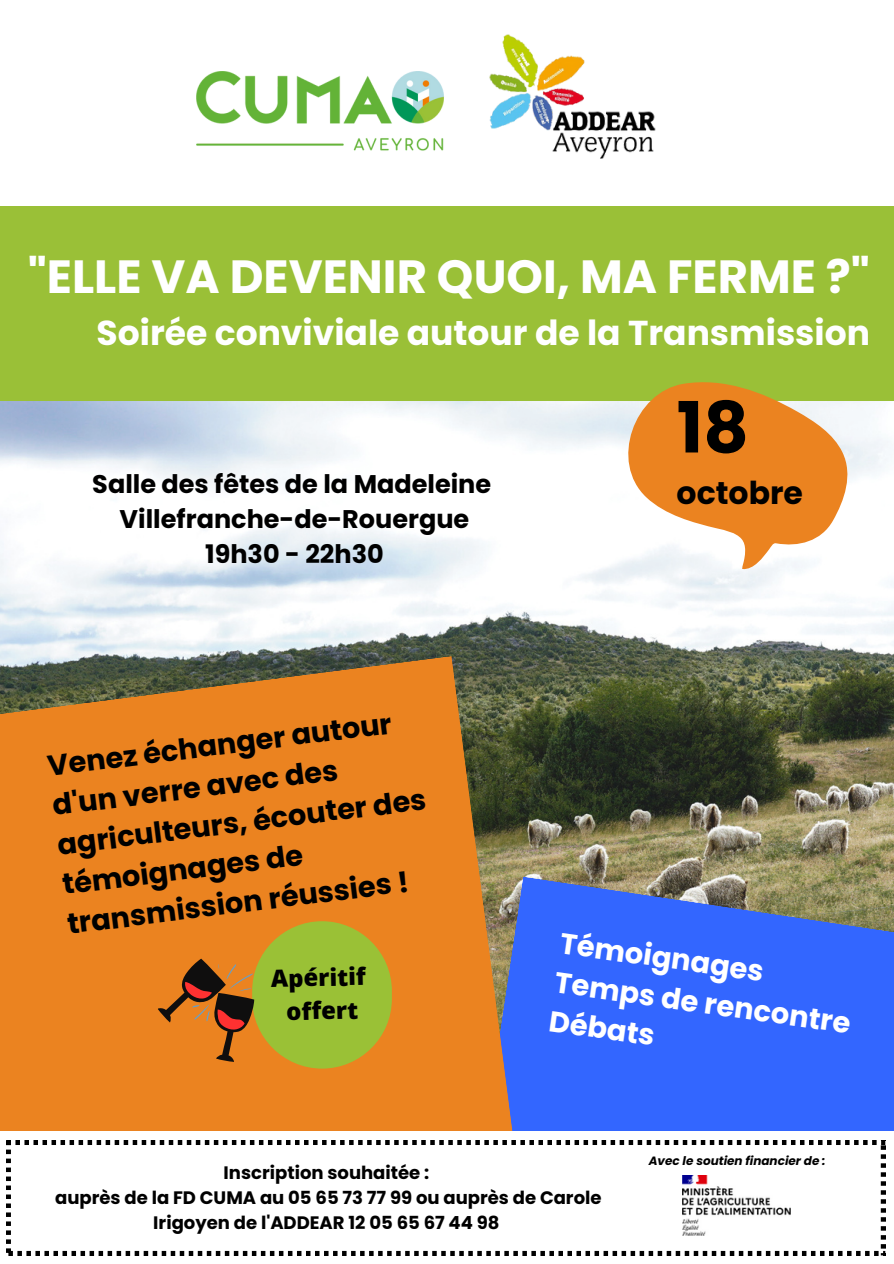
<style>
.page{position:relative;width:894px;height:1264px;background:#fff}
.page>*{position:absolute;margin:0;border:0;box-sizing:border-box;transform-origin:0 0}
.t1{font:700 70.5px "Poppins";color:#000}
.t2{font:700 46.5px "Poppins";color:#fff}
.t3{font:700 34.5px "Poppins";color:#fff}
.t4{font:700 31.5px "Poppins";color:#000}
.t5{font:700 28.95px "Poppins";color:#fff}
.t6{font:700 28.8px/39.8px "Poppins";color:#000}
.t7{font:700 25.5px "Poppins";color:#000}
.t8{font:800 23.85px "Open Sans";color:#000}
.t9{font:700 18px/24.8px "Poppins";color:#000;text-align:center}
.t10{font:italic 700 12px "Poppins";color:#000}
</style>
<div class="page">
<img style="left:0;top:400px;width:893px;height:476px">
<svg style="left:515px;top:876px;width:378px;height:255px;background:#3d6aed"></svg>
<svg style="left:0;top:656px;width:515px;height:475px;background:#d77e26"></svg>
<div style="left:0;top:206px;width:893px;height:194px;background:#9ac037"></div>
<svg style="left:587px;top:382px;width:283px;height:213px"></svg>
<div style="left:252px;top:921px;width:140px;height:147px;background:#9ac136;border-radius:70px"></div>
<svg style="left:149px;top:951px;width:120px;height:115px;background:#bf7120"></svg>
<img style="left:489px;top:34px;width:167px;height:124px">
<img style="left:196px;top:71px;width:248px;height:80px">
<svg style="left:6px;top:1140px;width:879px;height:115px"></svg>
<img style="left:682px;top:1175px;width:108px;height:60px">
<p class="t2" style="left:28px;top:244px;width:843px">"ELLE VA DEVENIR QUOI, MA FERME ?"</p>
<p class="t3" style="left:97px;top:308px;width:774px">Soirée conviviale autour de la Transmission</p>
<p class="t7" style="left:92px;top:466px;width:400px">Salle des fêtes de la Madeleine</p>
<p class="t7" style="left:120px;top:501px;width:351px">Villefranche-de-Rouergue</p>
<p class="t7" style="left:205px;top:536px;width:180px">19h30 - 22h30</p>
<p class="t1" style="left:676px;top:378px;width:74px">18</p>
<p class="t4" style="left:676px;top:471px;width:128px">octobre</p>
<p class="t6" style="left:45px;top:745px;width:373px;rotate:-7deg">Venez échanger autour d'un verre avec des agriculteurs, écouter des témoignages de transmission réussies !</p>
<p class="t8" style="left:271px;top:961px;width:96px;rotate:-1deg">Apéritif</p>
<p class="t8" style="left:286px;top:994px;width:73px;rotate:-1deg">offert</p>
<p class="t5" style="left:563px;top:922px;width:207px;rotate:8deg">Témoignages</p>
<p class="t5" style="left:552px;top:1000px;width:108px;rotate:8deg">Débats</p>
<p class="t5" style="left:557px;top:961px;width:300px;rotate:8deg">Temps de rencontre</p>
<p class="t9" style="left:223px;top:1160px;width:207px">Inscription souhaitée :</p>
<p class="t9" style="left:55px;top:1185px;width:547px">auprès de la FD CUMA au 05 65 73 77 99 ou auprès de Carole<br>Irigoyen de l'ADDEAR 12 05 65 67 44 98</p>
<p class="t10" style="left:648px;top:1152px;width:178px">Avec le soutien financier de :</p>
</div>
